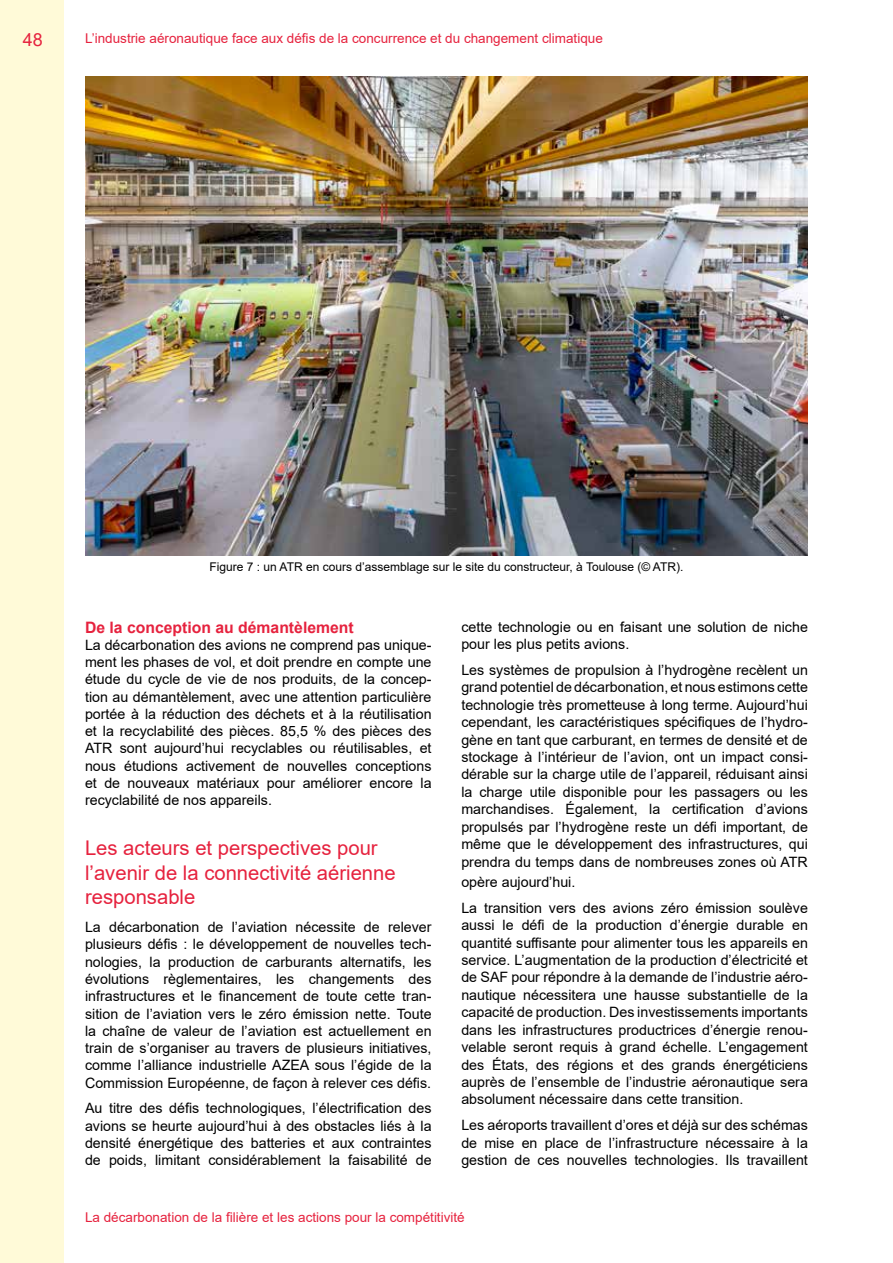
<style>
.page{position:relative;width:893px;height:1263px;background:#fff}
.page>*{position:absolute;margin:0;border:0;box-sizing:border-box;transform-origin:0 0}
.t1{font:20.25px/24.5px "Arial";color:#e6223e}
.t2{font:18px "Arial";color:#e6223e}
.t3{font:700 15.75px "Arial";color:#e6223e}
.t4{font:14.25px/17.4px "Arial";color:#000;text-align:justify}
.t5{font:13.5px "Arial";color:#e6223e}
.t6{font:12px "Arial";color:#000}
</style>
<div class="page">
<div style="left:0;top:0;width:64px;height:1263px;background:#fffad8"></div>
<img style="left:85px;top:77px;width:723px;height:478px">
<p class="t2" style="left:23px;top:27px;width:22px">48</p>
<p class="t5" style="left:85px;top:29px;width:519px">L’industrie aéronautique face aux défis de la concurrence et du changement climatique</p>
<p class="t6" style="left:210px;top:558px;width:475px">Figure 7 : un ATR en cours d’assemblage sur le site du constructeur, à Toulouse (© ATR).</p>
<p class="t3" style="left:85px;top:616px;width:270px">De la conception au démantèlement</p>
<p class="t4" style="left:85px;top:636px;width:348px">La décarbonation des avions ne comprend pas unique&shy;ment les phases de vol, et doit prendre en compte une étude du cycle de vie de nos produits, de la concep&shy;tion au démantèlement, avec une attention particulière portée à la réduction des déchets et à la réutilisation et la recyclabilité des pièces. 85,5 % des pièces des ATR sont aujourd’hui recyclables ou réutilisables, et nous étudions activement de nouvelles conceptions et de nouveaux matériaux pour améliorer encore la recyclabilité de nos appareils.</p>
<p class="t1" style="left:85px;top:836px;width:312px">Les acteurs et perspectives pour l’avenir de la connectivité aérienne responsable</p>
<p class="t4" style="left:85px;top:918px;width:348px">La décarbonation de l’aviation nécessite de relever plusieurs défis : le développement de nouvelles tech&shy;nologies, la production de carburants alternatifs, les évolutions règlementaires, les changements des infrastructures et le financement de toute cette tran&shy;sition de l’aviation vers le zéro émission nette. Toute la chaîne de valeur de l’aviation est actuellement en train de s’organiser au travers de plusieurs initiatives, comme l’alliance industrielle AZEA sous l’égide de la Commission Européenne, de façon à relever ces défis.</p>
<p class="t4" style="left:85px;top:1100px;width:348px">Au titre des défis technologiques, l’électrification des avions se heurte aujourd’hui à des obstacles liés à la densité énergétique des batteries et aux contraintes de poids, limitant considérablement la faisabilité de</p>
<p class="t4" style="left:461px;top:618px;width:348px">cette technologie ou en faisant une solution de niche pour les plus petits avions.</p>
<p class="t4" style="left:461px;top:661px;width:348px">Les systèmes de propulsion à l’hydrogène recèlent un grand potentiel de décarbonation, et nous estimons cette technologie très prometteuse à long terme. Aujourd’hui cependant, les caractéristiques spécifiques de l’hydro&shy;gène en tant que carburant, en termes de densité et de stockage à l’intérieur de l’avion, ont un impact consi&shy;dérable sur la charge utile de l’appareil, réduisant ainsi la charge utile disponible pour les passagers ou les marchandises. Également, la certification d’avions propulsés par l’hydrogène reste un défi important, de même que le développement des infrastructures, qui prendra du temps dans de nombreuses zones où ATR</p>
<p class="t4" style="left:461px;top:869px;width:348px;line-height:26px">opère aujourd’hui.<br>La transition vers des avions zéro émission soulève</p>
<p class="t4" style="left:461px;top:916px;width:348px">aussi le défi de la production d’énergie durable en quantité suffisante pour alimenter tous les appareils en service. L’augmentation de la production d’électricité et de SAF pour répondre à la demande de l’industrie aéro&shy;nautique nécessitera une hausse substantielle de la capacité de production. Des investissements importants dans les infrastructures productrices d’énergie renou&shy;velable seront requis à grand échelle. L’engagement des États, des régions et des grands énergéticiens auprès de l’ensemble de l’industrie aéronautique sera absolument nécessaire dans cette transition.</p>
<p class="t4" style="left:461px;top:1116px;width:348px">Les aéroports travaillent d’ores et déjà sur des schémas de mise en place de l’infrastructure nécessaire à la gestion de ces nouvelles technologies. Ils travaillent</p>
<p class="t5" style="left:85px;top:1208px;width:381px">La décarbonation de la filière et les actions pour la compétitivité</p>
</div>
